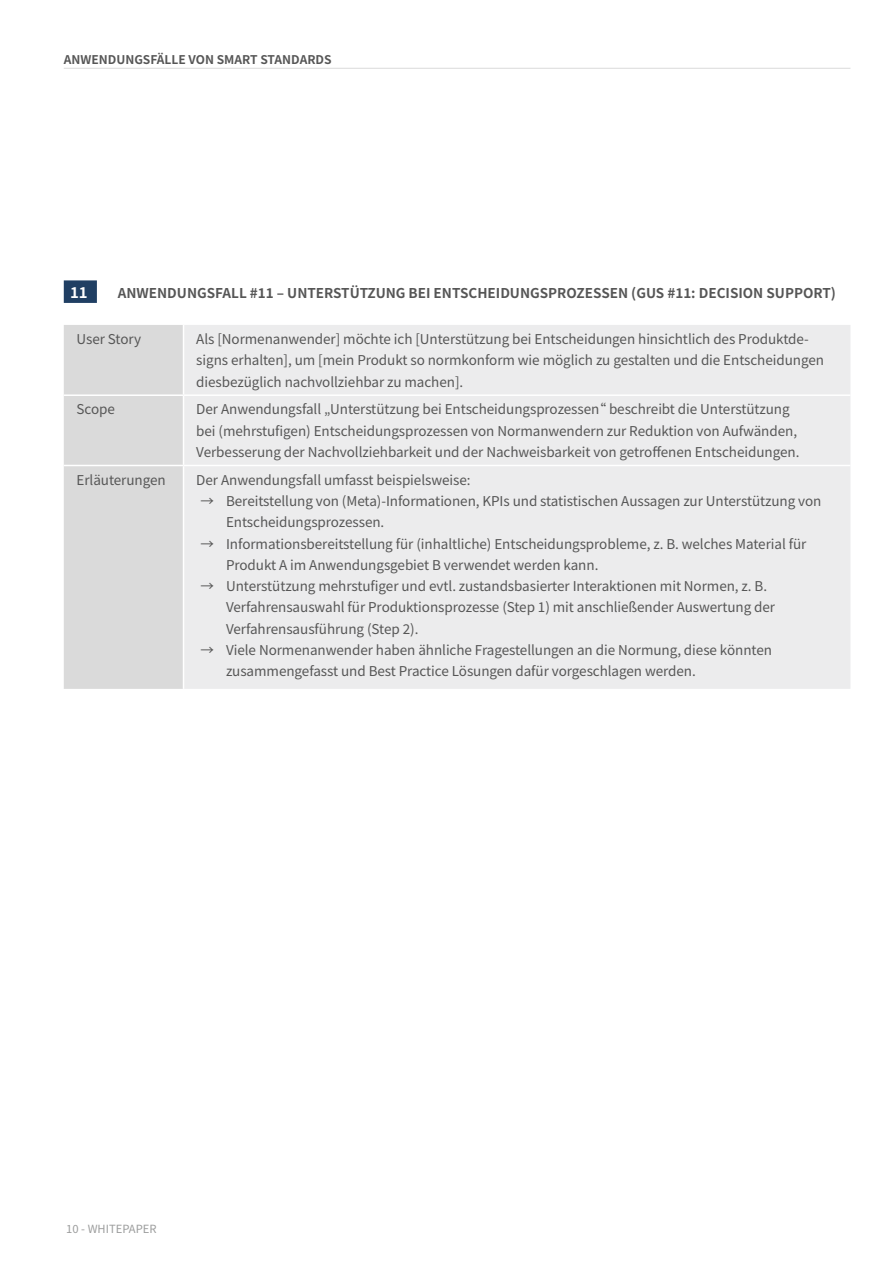
<style>
.page{position:relative;width:893px;height:1263px;background:#fff}
.page>*{position:absolute;margin:0;border:0;box-sizing:border-box;transform-origin:0 0}
._05_Zwischenüberschr{font:700 15px "Noto Sans TC";color:#fff}
._06_Fließtext{font:13.5px/21.3px "Noto Sans TC";letter-spacing:-.005em;color:#565656}
._05_Zwischenüberschr-2{font:700 13.5px "Noto Sans TC";color:#565656}
._05_KAPITEL_INKS{font:700 12px "Noto Sans TC";color:#565656}
.t1{font:11.25px "Noto Sans TC";color:#9c9d9d}
</style>
<div class="page">
<div style="left:64px;top:280px;width:33px;height:23px;background:#203f63"></div>
<div style="left:64px;top:325px;width:119px;height:364px;background:#dadada"></div>
<div style="left:184px;top:325px;width:666px;height:364px;background:#ececed"></div>
<hr style="left:64px;top:394px;width:120px;height:2px;background:#fff">
<hr style="left:184px;top:394px;width:666px;height:2px;background:#fff">
<hr style="left:64px;top:465px;width:120px;height:1px;background:#fff">
<hr style="left:184px;top:465px;width:666px;height:1px;background:#fff">
<hr style="left:64px;top:68px;width:786px;height:1px;background:#dadada">
<p class="_05_KAPITEL_INKS" style="left:64px;top:53px;width:269px">ANWENDUNGSFÄLLE VON SMART STANDARDS</p>
<p class="_05_Zwischenüberschr" style="left:70px;top:284px;width:19px">11</p>
<p class="_05_Zwischenüberschr-2" style="left:118px;top:285px;width:720px">ANWENDUNGSFALL #11 – UNTERSTÜTZUNG BEI ENTSCHEIDUNGSPROZESSEN (GUS #11: DECISION SUPPORT)</p>
<p class="_06_Fließtext" style="left:77px;top:329px;width:66px">User Story</p>
<p class="_06_Fließtext" style="left:196px;top:329px;width:629px">Als [Normenanwender] möchte ich [Unterstützung bei Entscheidungen hinsichtlich des Produktde&shy;signs erhalten], um [mein Produkt so normkonform wie möglich zu gestalten und die Entscheidungen diesbezüglich nachvollziehbar zu machen].</p>
<p class="_06_Fließtext" style="left:77px;top:399px;width:40px">Scope</p>
<p class="_06_Fließtext" style="left:196px;top:399px;width:605px">Der Anwendungsfall „Unterstützung bei Entscheidungsprozessen“ beschreibt die Unterstützung bei (mehrstufigen) Entscheidungsprozessen von Normanwendern zur Reduktion von Aufwänden,<br>Verbesserung der Nachvollziehbarkeit und der Nachweisbarkeit von getroffenen Entscheidungen.</p>
<p class="_06_Fließtext" style="left:77px;top:469px;width:91px">Erläuterungen</p>
<p class="_06_Fließtext" style="left:196px;top:469px;width:276px">Der Anwendungsfall umfasst beispielsweise:</p>
<p class="_06_Fließtext" style="left:226px;top:491px;width:597px;text-indent:-26px">→ Bereitstellung von (Meta)-Informationen, KPIs und statistischen Aussagen zur Unterstützung von<br>Entscheidungsprozessen.</p>
<p class="_06_Fließtext" style="left:226px;top:533px;width:582px;text-indent:-26px">→ Informationsbereitstellung für (inhaltliche) Entscheidungsprobleme, z. B. welches Material für<br>Produkt A im Anwendungsgebiet B verwendet werden kann.</p>
<p class="_06_Fließtext" style="left:226px;top:576px;width:551px;text-indent:-26px">→ Unterstützung mehrstufiger und evtl. zustandsbasierter Interaktionen mit Normen, z. B.<br>Verfahrensauswahl für Produktionsprozesse (Step 1) mit anschließender Auswertung der<br>Verfahrensausführung (Step 2).</p>
<p class="_06_Fließtext" style="left:226px;top:639px;width:547px;text-indent:-26px">→ Viele Normenanwender haben ähnliche Fragestellungen an die Normung, diese könnten zusammengefasst und Best Practice Lösungen dafür vorgeschlagen werden.</p>
<p class="t1" style="left:66px;top:1223px;width:92px">10 - WHITEPAPER</p>
</div>
